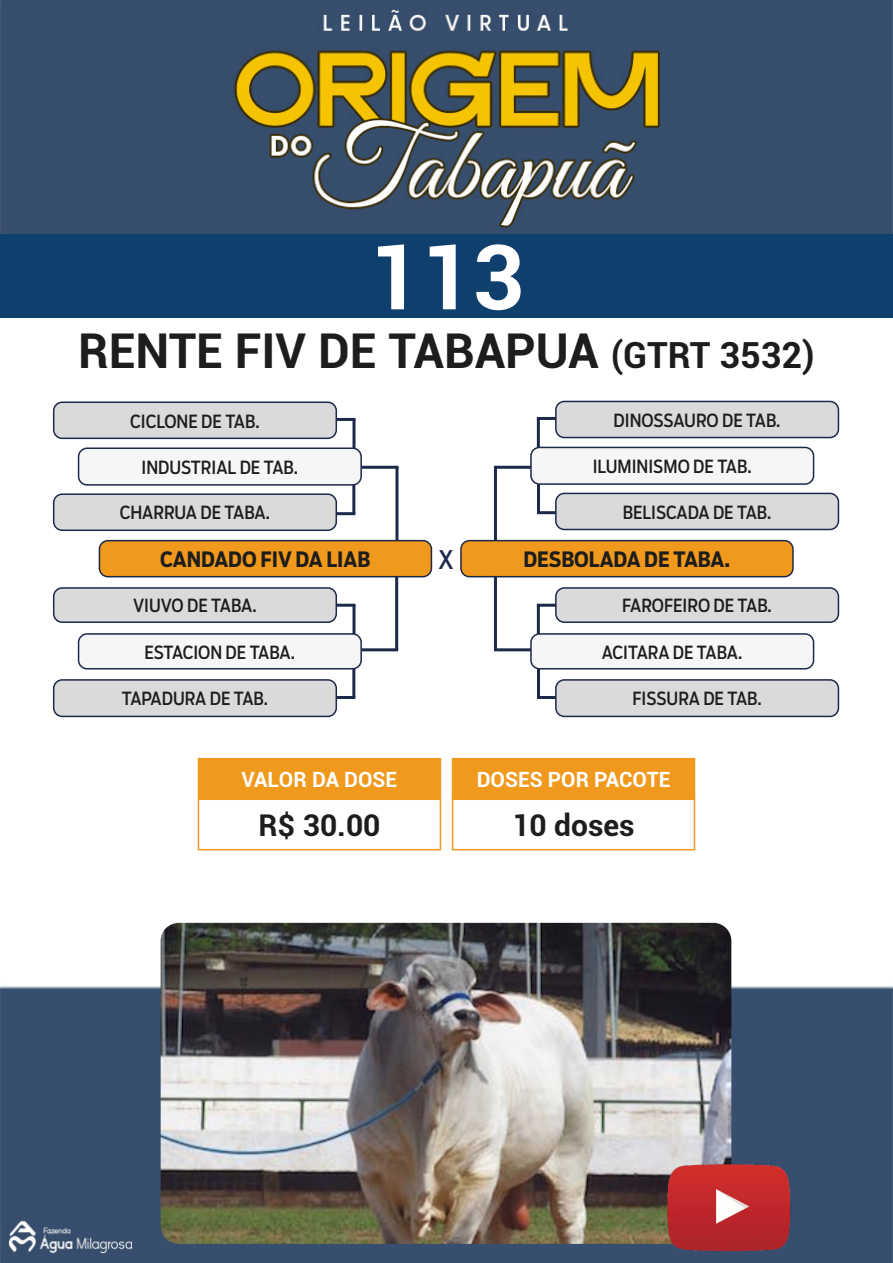
<style>
.page{position:relative;width:893px;height:1263px;background:#fff}
.page>*{position:absolute;margin:0;border:0;box-sizing:border-box;transform-origin:0 0}
.t1{font:700 90px "Roboto";color:#fff}
.t2{font:700 48px "Roboto";color:#1d1d1b}
.t3{font:700 30px "Roboto";color:#1d1d1b}
.t4{font:25.5px "Boomer Cond";color:#1d294a}
.t5{font:700 21px "Boomer Cond";color:#1d1d1b}
.t6{font:700 21px "Roboto";color:#fff}
.t7{font:18px "Boomer Cond";color:#1d1d1b}
.s1{font-size:36px}
</style>
<div class="page">
<img style="left:0;top:0;width:893px;height:1263px">
<div style="left:198px;top:759px;width:242px;height:40px;background:#f1991c"></div>
<div style="left:198px;top:758px;width:243px;height:42px;border:2px solid #f1991c"></div>
<div style="left:198px;top:798px;width:243px;height:52px;border:2px solid #f1991c"></div>
<div style="left:453px;top:759px;width:241px;height:40px;background:#f1991c"></div>
<div style="left:452px;top:758px;width:243px;height:42px;border:2px solid #f1991c"></div>
<div style="left:452px;top:798px;width:243px;height:52px;border:2px solid #f1991c"></div>
<hr style="left:494px;top:467px;width:3px;height:74px;background:#1d294a">
<hr style="left:494px;top:466px;width:37px;height:3px;background:#1d294a">
<hr style="left:395px;top:467px;width:3px;height:74px;background:#1d294a">
<hr style="left:361px;top:466px;width:37px;height:3px;background:#1d294a">
<hr style="left:352px;top:605px;width:3px;height:29px;background:#1d294a">
<hr style="left:336px;top:604px;width:19px;height:3px;background:#1d294a">
<hr style="left:352px;top:669px;width:3px;height:29px;background:#1d294a">
<hr style="left:336px;top:696px;width:19px;height:3px;background:#1d294a">
<hr style="left:537px;top:605px;width:3px;height:29px;background:#1d294a">
<hr style="left:537px;top:604px;width:19px;height:3px;background:#1d294a">
<hr style="left:537px;top:669px;width:3px;height:29px;background:#1d294a">
<hr style="left:537px;top:696px;width:19px;height:3px;background:#1d294a">
<hr style="left:537px;top:418px;width:3px;height:29px;background:#1d294a">
<hr style="left:537px;top:417px;width:19px;height:3px;background:#1d294a">
<hr style="left:537px;top:484px;width:3px;height:29px;background:#1d294a">
<hr style="left:537px;top:511px;width:19px;height:3px;background:#1d294a">
<hr style="left:352px;top:485px;width:3px;height:29px;background:#1d294a">
<hr style="left:336px;top:512px;width:19px;height:3px;background:#1d294a">
<hr style="left:352px;top:419px;width:3px;height:29px;background:#1d294a">
<hr style="left:336px;top:418px;width:19px;height:3px;background:#1d294a">
<hr style="left:510px;top:520px;width:282px;height:1px;background:#fff">
<div style="left:556px;top:493px;width:282px;height:36px;background:#dadada;border-radius:9px"></div>
<div style="left:555px;top:493px;width:284px;height:37px;border:2px solid #1d294a;border-radius:9px"></div>
<div style="left:54px;top:494px;width:282px;height:36px;background:#dadada;border-radius:9px"></div>
<div style="left:53px;top:493px;width:284px;height:38px;border:2px solid #1d294a;border-radius:9px"></div>
<div style="left:54px;top:680px;width:282px;height:36px;background:#dadada;border-radius:9px"></div>
<div style="left:53px;top:679px;width:284px;height:38px;border:2px solid #1d294a;border-radius:9px"></div>
<div style="left:556px;top:680px;width:282px;height:36px;background:#dadada;border-radius:9px"></div>
<div style="left:555px;top:679px;width:284px;height:38px;border:2px solid #1d294a;border-radius:9px"></div>
<div style="left:531px;top:447px;width:283px;height:37px;background:#f6f6f6;border-radius:9px"></div>
<div style="left:530px;top:447px;width:284px;height:38px;border:2px solid #1d294a;border-radius:9px"></div>
<div style="left:79px;top:448px;width:282px;height:37px;background:#f6f6f6;border-radius:9px"></div>
<div style="left:78px;top:447px;width:284px;height:39px;border:2px solid #1d294a;border-radius:9px"></div>
<div style="left:79px;top:634px;width:282px;height:35px;background:#f6f6f6;border-radius:9px"></div>
<div style="left:78px;top:633px;width:284px;height:36px;border:2px solid #1d294a;border-radius:9px"></div>
<div style="left:531px;top:634px;width:283px;height:35px;background:#f6f6f6;border-radius:9px"></div>
<div style="left:530px;top:633px;width:284px;height:36px;border:2px solid #1d294a;border-radius:9px"></div>
<div style="left:556px;top:401px;width:282px;height:36px;background:#dadada;border-radius:9px"></div>
<div style="left:555px;top:401px;width:284px;height:37px;border:2px solid #1d294a;border-radius:9px"></div>
<div style="left:54px;top:402px;width:282px;height:36px;background:#dadada;border-radius:9px"></div>
<div style="left:53px;top:401px;width:284px;height:38px;border:2px solid #1d294a;border-radius:9px"></div>
<div style="left:54px;top:588px;width:282px;height:34px;background:#dadada;border-radius:9px"></div>
<div style="left:53px;top:587px;width:284px;height:36px;border:2px solid #1d294a;border-radius:9px"></div>
<div style="left:556px;top:588px;width:282px;height:34px;background:#dadada;border-radius:9px"></div>
<div style="left:555px;top:587px;width:284px;height:36px;border:2px solid #1d294a;border-radius:9px"></div>
<div style="left:432px;top:541px;width:28px;height:36px;background:#fff"></div>
<div style="left:99px;top:541px;width:332px;height:36px;background:#f1991c;border-radius:9px"></div>
<div style="left:99px;top:540px;width:333px;height:37px;border:2px solid #1d294a;border-radius:9px"></div>
<div style="left:461px;top:541px;width:332px;height:36px;background:#f1991c;border-radius:9px"></div>
<div style="left:460px;top:540px;width:334px;height:37px;border:2px solid #1d294a;border-radius:9px"></div>
<hr style="left:395px;top:576px;width:3px;height:74px;background:#1d294a">
<hr style="left:361px;top:648px;width:37px;height:3px;background:#1d294a">
<hr style="left:494px;top:576px;width:3px;height:74px;background:#1d294a">
<hr style="left:494px;top:648px;width:37px;height:3px;background:#1d294a">
<img style="left:161px;top:923px;width:570px;height:321px">
<img style="left:666px;top:1163px;width:126px;height:89px">
<div style="left:0;top:234px;width:893px;height:83px;background:#0f406d"></div>
<p class="t1" style="left:369px;top:214px;width:156px">113</p>
<p class="t2" style="left:78px;top:317px;width:738px">RENTE FIV DE TABAPUA <span class="s1">(GTRT 3532)</span></p>
<p class="t7" style="left:130px;top:410px;width:131px">CICLONE DE TAB.</p>
<p class="t7" style="left:614px;top:409px;width:168px">DINOSSAURO DE TAB.</p>
<p class="t7" style="left:142px;top:457px;width:158px">INDUSTRIAL DE TAB.</p>
<p class="t7" style="left:593px;top:456px;width:160px">ILUMINISMO DE TAB.</p>
<p class="t7" style="left:120px;top:502px;width:152px">CHARRUA DE TABA.</p>
<p class="t7" style="left:623px;top:501px;width:150px">BELISCADA DE TAB.</p>
<p class="t5" style="left:160px;top:547px;width:211px">CANDADO FIV DA LIAB</p>
<p class="t4" style="left:438px;top:544px;width:17px">X</p>
<p class="t5" style="left:523px;top:547px;width:208px">DESBOLADA DE TABA.</p>
<p class="t7" style="left:133px;top:595px;width:125px">VIUVO DE TABA.</p>
<p class="t7" style="left:622px;top:595px;width:151px">FAROFEIRO DE TAB.</p>
<p class="t7" style="left:144px;top:641px;width:152px">ESTACION DE TABA.</p>
<p class="t7" style="left:602px;top:641px;width:142px">ACITARA DE TABA.</p>
<p class="t7" style="left:122px;top:688px;width:148px">TAPADURA DE TAB.</p>
<p class="t7" style="left:632px;top:688px;width:131px">FISSURA DE TAB.</p>
<p class="t6" style="left:242px;top:764px;width:157px">VALOR DA DOSE</p>
<p class="t3" style="left:258px;top:804px;width:124px">R$ 30.00</p>
<p class="t6" style="left:477px;top:764px;width:195px">DOSES POR PACOTE</p>
<p class="t3" style="left:512px;top:804px;width:124px">10 doses</p>
</div>
